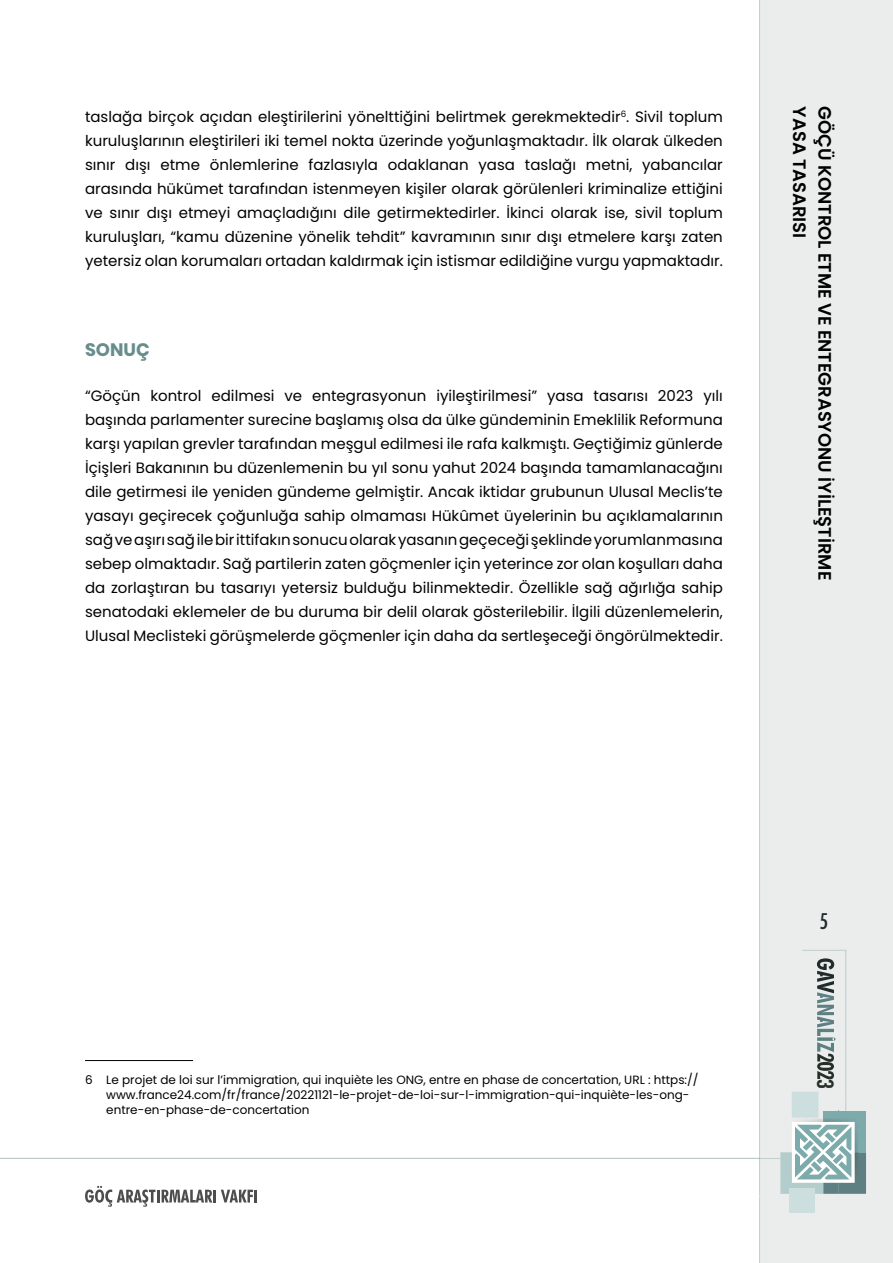
<style>
.page{position:relative;width:893px;height:1263px;background:#fff}
.page>*{position:absolute;margin:0;border:0;box-sizing:border-box;transform-origin:0 0}
.t1{font:700 23.25px "DIN Condensed";color:#263029;scale:1.13 1}
.t2{font:500 condensed 21px "Futura";color:#212b2b}
.t3{font:600 18px/25.5px "Poppins";color:#000}
.t4{font:700 18px "Poppins";color:#688d8d}
.t5{font:15px/24px "Poppins";color:#000;text-align:justify}
.t6{font:12px/15px "Poppins";color:#000}
</style>
<div class="page">
<div style="left:759px;top:0;width:134px;height:1263px;background:#ebeded"></div>
<div style="left:823px;top:1152px;width:43px;height:42px;background:#5e8082"></div>
<div style="left:780px;top:1152px;width:43px;height:42px;background:#b3cccc"></div>
<div style="left:790px;top:1188px;width:25px;height:24px;background:#ccdede"></div>
<div style="left:823px;top:1111px;width:43px;height:41px;background:#7dabab"></div>
<img style="left:855px;top:1152px;width:4px;height:17px">
<svg style="left:792px;top:1122px;width:63px;height:61px"></svg>
<div style="left:792px;top:1092px;width:26px;height:26px;background:#ccdede"></div>
<svg style="left:795px;top:1125px;width:56px;height:69px"></svg>
<hr style="left:759px;top:1197px;width:1px;height:66px;background:#b3c2c2">
<hr style="left:759px;top:0;width:1px;height:1196px;background:#b3c2c2">
<svg style="left:760px;top:1158px;width:20px;height:1px"></svg>
<svg style="left:85px;top:1186px;width:172px;height:21px"></svg>
<hr style="left:0;top:1158px;width:760px;height:1px;background:#b3c2c2">
<svg style="left:802px;top:950px;width:44px;height:168px"></svg>
<hr style="left:85px;top:1060px;width:108px;height:1px;background:#000">
<p class="t5" style="left:85px;top:105px;width:639px">taslağa birçok açıdan eleştirilerini yönelttiğini belirtmek gerekmektedir<sup>6</sup>. Sivil toplum kuruluşlarının eleştirileri iki temel nokta üzerinde yoğunlaşmaktadır. İlk olarak ülkeden sınır dışı etme önlemlerine fazlasıyla odaklanan yasa taslağı metni, yabancılar arasında hükümet tarafından istenmeyen kişiler olarak görülenleri kriminalize ettiğini ve sınır dışı etmeyi amaçladığını dile getirmektedirler. İkinci olarak ise, sivil toplum kuruluşları, “kamu düzenine yönelik tehdit” kavramının sınır dışı etmelere karşı zaten yetersiz olan korumaları ortadan kaldırmak için istismar edildiğine vurgu yapmaktadır.</p>
<p class="t4" style="left:85px;top:339px;width:66px">SONUÇ</p>
<p class="t5" style="left:85px;top:384px;width:639px">“Göçün kontrol edilmesi ve entegrasyonun iyileştirilmesi” yasa tasarısı 2023 yılı başında parlamenter surecine başlamış olsa da ülke gündeminin Emeklilik Reformuna karşı yapılan grevler tarafından meşgul edilmesi ile rafa kalkmıştı. Geçtiğimiz günlerde İçişleri Bakanının bu düzenlemenin bu yıl sonu yahut 2024 başında tamamlanacağını dile getirmesi ile yeniden gündeme gelmiştir. Ancak iktidar grubunun Ulusal Meclis’te yasayı geçirecek çoğunluğa sahip olmaması Hükûmet üyelerinin bu açıklamalarının sağ ve aşırı sağ ile bir ittifakın sonucu olarak yasanın geçeceği şeklinde yorumlanmasına sebep olmaktadır. Sağ partilerin zaten göçmenler için yeterince zor olan koşulları daha da zorlaştıran bu tasarıyı yetersiz bulduğu bilinmektedir. Özellikle sağ ağırlığa sahip senatodaki eklemeler de bu duruma bir delil olarak gösterilebilir. İlgili düzenlemelerin, Ulusal Meclisteki görüşmelerde göçmenler için daha da sertleşeceği öngörülmektedir.</p>
<p class="t3" style="left:837px;top:106px;width:475px;rotate:90deg">GÖÇÜ KONTROL ETME VE ENTEGRASYONU İYILEŞTIRME<br>YASA TASARISI</p>
<p class="t6" style="left:106px;top:1072px;width:594px;text-indent:-21px">6 Le projet de loi sur l’immigration, qui inquiète les ONG, entre en phase de concertation, URL : https:// www.france24.com/fr/france/20221121-le-projet-de-loi-sur-l-immigration-qui-inquiète-les-ong&shy;entre-en-phase-de-concertation</p>
<h2 class="t2" style="left:819px;top:907px;width:10px">5</h2>
<h1 class="t1" style="left:841px;top:1079px;width:10px;rotate:90deg">3</h1>
</div>
